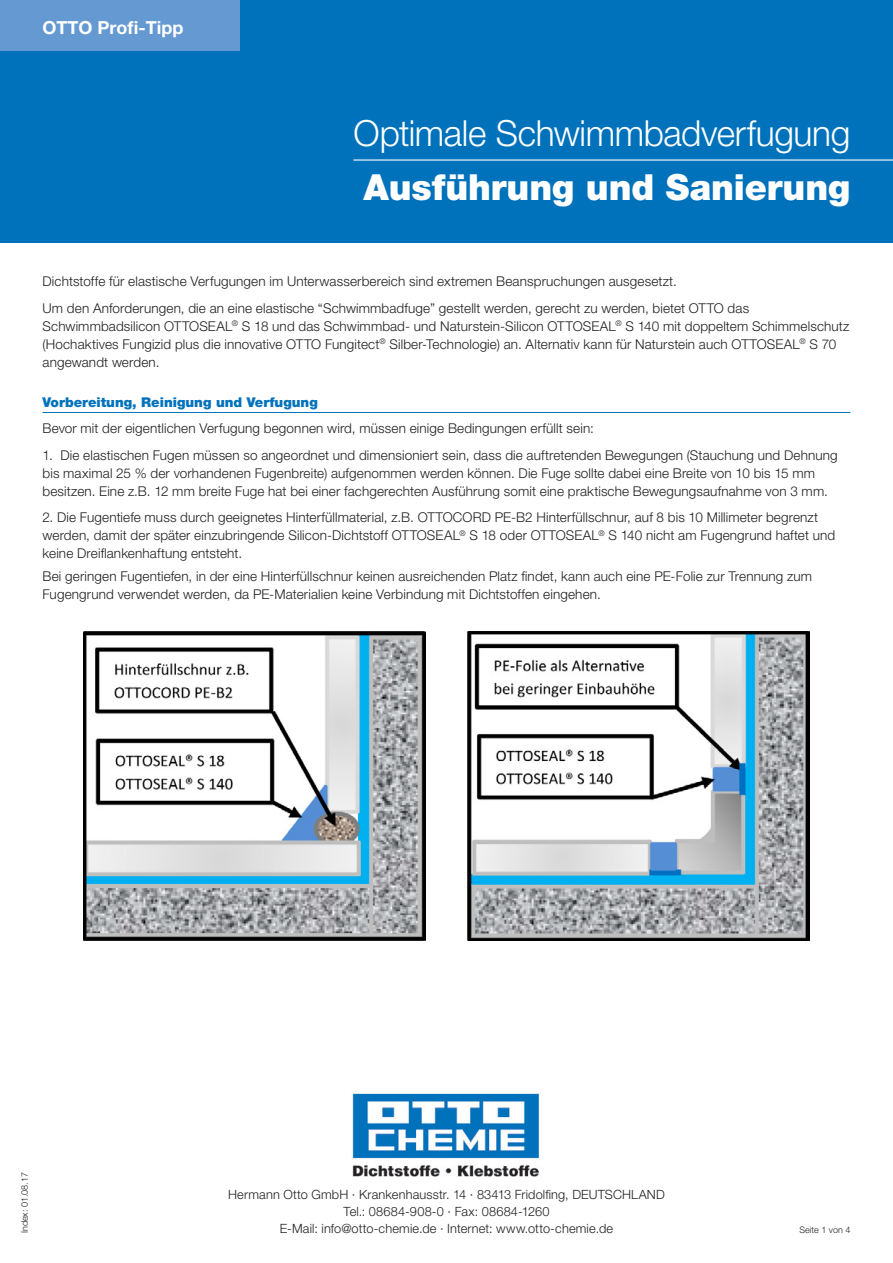
<style>
.page{position:relative;width:893px;height:1263px;background:#fff}
.page>*{position:absolute;margin:0;border:0;box-sizing:border-box;transform-origin:0 0}
.t1{font:300 36px "Helvetica Neue LT Pro";letter-spacing:-.01em;color:#fff}
.t2{font:900 36px "Helvetica Neue LT Pro";color:#fff}
.t3{font:700 18px "Helvetica Neue LT Pro";color:#fff}
.t4{font:300 13.5px/18px "Helvetica Neue LT Pro";letter-spacing:.01em;color:#231f20}
.t5{font:900 13.5px "Helvetica Neue LT Pro";color:#0072bc}
.t6{font:300 12.75px/17.2px "Helvetica Neue LT Pro";letter-spacing:.015em;color:#231f20;text-align:center}
.t7{font:300 9px "Helvetica Neue LT Pro";color:#231f20}
</style>
<div class="page">
<div style="left:0;top:0;width:893px;height:242px;background:#0072bc"></div>
<hr style="left:353px;top:159px;width:540px;height:2px;background:#fff">
<img style="left:352px;top:1093px;width:188px;height:84px">
<div style="left:0;top:0;width:239px;height:51px;background:#6599d1"></div>
<hr style="left:43px;top:412px;width:807px;height:1px;background:#0072bc">
<img style="left:468px;top:631px;width:341px;height:309px">
<img style="left:83px;top:631px;width:342px;height:309px">
<h2 class="t3" style="left:43px;top:17px;width:142px">OTTO Profi-Tipp</h2>
<h1 class="t1" style="left:354px;top:111px;width:498px">Optimale Schwimmbadverfugung</h1>
<h1 class="t2" style="left:364px;top:166px;width:488px">Ausführung und Sanierung</h1>
<p class="t4" style="left:43px;top:268px;width:708px;line-height:26.5px">Dichtstoffe für elastische Verfugungen im Unterwasserbereich sind extremen Beanspruchungen ausgesetzt.<br>Um den Anforderungen, die an eine elastische “Schwimmbadfuge” gestellt werden, gerecht zu werden, bietet OTTO das</p>
<p class="t4" style="left:43px;top:316px;width:808px">Schwimmbadsilicon OTTOSEAL<sup>®</sup> S 18 und das Schwimmbad- und Naturstein-Silicon OTTOSEAL<sup>®</sup> S 140 mit doppeltem Schimmelschutz (Hochaktives Fungizid plus die innovative OTTO Fungitect<sup>®</sup> Silber-Technologie) an. Alternativ kann für Naturstein auch OTTOSEAL<sup>®</sup> S 70 angewandt werden.</p>
<p class="t5" style="left:43px;top:394px;width:277px">Vorbereitung, Reinigung und Verfugung</p>
<p class="t4" style="left:43px;top:419px;width:553px">Bevor mit der eigentlichen Verfugung begonnen wird, müssen einige Bedingungen erfüllt sein:</p>
<p class="t4" style="left:43px;top:446px;width:797px">1. Die elastischen Fugen müssen so angeordnet und dimensioniert sein, dass die auftretenden Bewegungen (Stauchung und Dehnung bis maximal 25 % der vorhandenen Fugenbreite) aufgenommen werden können. Die Fuge sollte dabei eine Breite von 10 bis 15 mm besitzen. Eine z.B. 12 mm breite Fuge hat bei einer fachgerechten Ausführung somit eine praktische Bewegungsaufnahme von 3 mm.</p>
<p class="t4" style="left:43px;top:508px;width:794px">2. Die Fugentiefe muss durch geeignetes Hinterfüllmaterial, z.B. OTTOCORD PE-B2 Hinterfüllschnur, auf 8 bis 10 Millimeter begrenzt werden, damit der später einzubringende Silicon-Dichtstoff OTTOSEAL<sup>®</sup> S 18 oder OTTOSEAL<sup>®</sup> S 140 nicht am Fugengrund haftet und keine Dreiflankenhaftung entsteht.</p>
<p class="t4" style="left:43px;top:566px;width:771px">Bei geringen Fugentiefen, in der eine Hinterfüllschnur keinen ausreichenden Platz findet, kann auch eine PE-Folie zur Trennung zum<br>Fugengrund verwendet werden, da PE-Materialien keine Verbindung mit Dichtstoffen eingehen.</p>
<p class="t7" style="left:19px;top:1233px;width:63px;rotate:-90deg">Index: 01.08.17</p>
<p class="t6" style="left:228px;top:1185px;width:438px">Hermann Otto GmbH · Krankenhausstr. 14 · 83413 Fridolfing, DEUTSCHLAND<br>Tel.: 08684-908-0 · Fax: 08684-1260<br>E-Mail: info@otto-chemie.de · Internet: www.otto-chemie.de</p>
<p class="t7" style="left:800px;top:1224px;width:52px">Seite 1 von 4</p>
</div>
